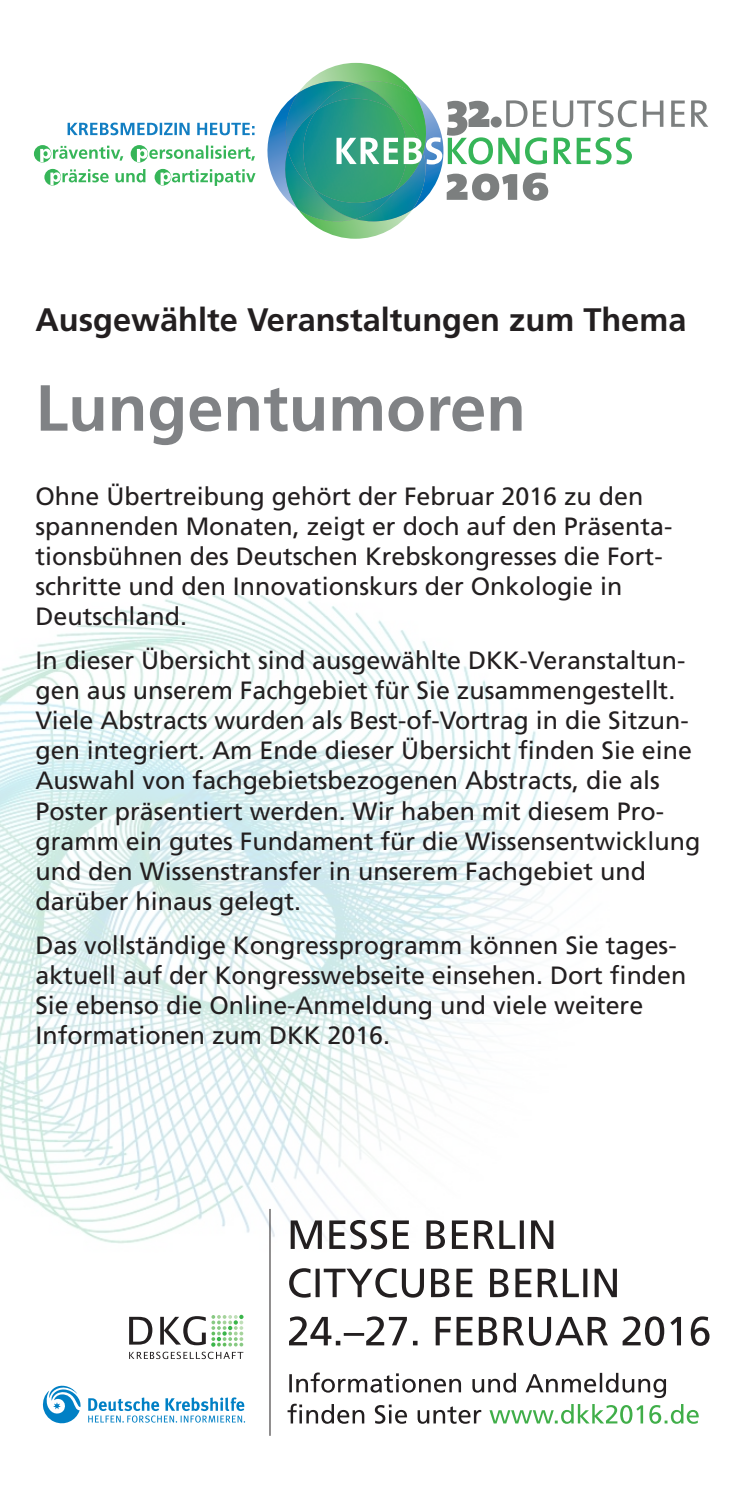
<style>
.page{position:relative;width:745px;height:1489px;background:#fff}
.page>*{position:absolute;margin:0;border:0;box-sizing:border-box;transform-origin:0 0}
.t1{font:700 65px "Frutiger";color:#808285}
.t2{font:700 32.5px "Frutiger";color:#231f20}
.t3{font:25px/30px "Frutiger";color:#231f20}
</style>
<div class="page">
<img style="left:0;top:594px;width:617px;height:720px">
<hr style="left:269px;top:1208px;width:1px;height:227px;background:#231f20">
<svg style="left:67px;top:123px;width:187px;height:12px"></svg>
<div style="left:44px;top:169px;width:17px;height:16px;background:#36b558;border-radius:50%"></div>
<svg style="left:50px;top:169px;width:205px;height:17px"></svg>
<div style="left:34px;top:145px;width:17px;height:17px;background:#36b558;border-radius:50%"></div>
<svg style="left:40px;top:145px;width:215px;height:17px"></svg>
<img style="left:309px;top:221px;width:93px;height:18px">
<img style="left:267px;top:108px;width:15px;height:86px">
<img style="left:309px;top:63px;width:94px;height:18px">
<svg style="left:282px;top:81px;width:425px;height:140px"></svg>
<svg style="left:489px;top:1404px;width:209px;height:19px"></svg>
<svg style="left:287px;top:1403px;width:194px;height:20px"></svg>
<svg style="left:289px;top:1372px;width:376px;height:25px"></svg>
<svg style="left:289px;top:1316px;width:420px;height:29px"></svg>
<svg style="left:289px;top:1268px;width:327px;height:29px"></svg>
<svg style="left:290px;top:1219px;width:263px;height:30px"></svg>
<svg style="left:129px;top:1314px;width:114px;height:44px"></svg>
<svg style="left:42px;top:1385px;width:203px;height:39px"></svg>
<h2 class="t2" style="left:35px;top:301px;width:652px">Ausgewählte Veranstaltungen zum Thema</h2>
<h1 class="t1" style="left:35px;top:370px;width:491px">Lungentumoren</h1>
<p class="t3" style="left:35px;top:481px;width:638px">Ohne Übertreibung gehört der Februar 2016 zu den spannenden Monaten, zeigt er doch auf den Präsenta&shy;tionsbühnen des Deutschen Krebskongresses die Fort&shy;schritte und den Innovationskurs der Onkologie in Deutschland.</p>
<p class="t3" style="left:35px;top:645px;width:666px">In dieser Übersicht sind ausgewählte DKK-Veranstaltun&shy;gen aus unserem Fachgebiet für Sie zusammengestellt.<br>Viele Abstracts wurden als Best-of-Vortrag in die Sitzun&shy;gen integriert. Am Ende dieser Übersicht finden Sie eine Auswahl von fachgebietsbezogenen Abstracts, die als Poster präsentiert werden. Wir haben mit diesem Pro&shy;gramm ein gutes Fundament für die Wissensentwicklung und den Wissenstransfer in unserem Fachgebiet und darüber hinaus gelegt.</p>
<p class="t3" style="left:35px;top:929px;width:652px">Das vollständige Kongressprogramm können Sie tages&shy;aktuell auf der Kongresswebseite einsehen. Dort finden Sie ebenso die Online-Anmeldung und viele weitere Informationen zum DKK 2016.</p>
</div>
